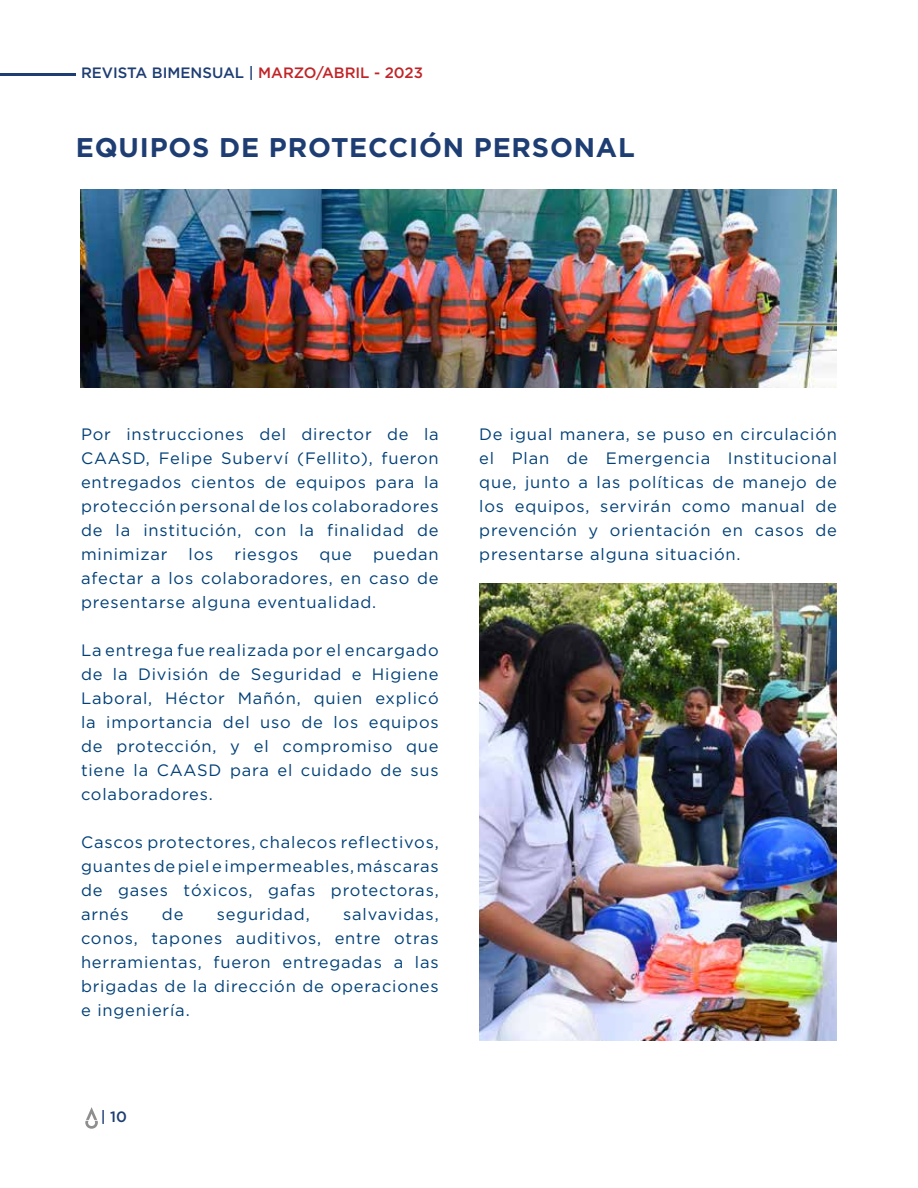
<style>
.page{position:relative;width:918px;height:1188px;background:#fff}
.page>*{position:absolute;margin:0;border:0;box-sizing:border-box;transform-origin:0 0}
.t1{font:700 27px "Gotham Pro";letter-spacing:.03em;color:#1e3d73}
.t2{font:16.5px/24px "Gotham Pro";letter-spacing:.05em;color:#004078;text-align:justify}
.t3{font:500 15px "Gotham Pro";color:#1e3d73}
.s1{color:#c12427}
</style>
<div class="page">
<hr style="left:0;top:73px;width:76px;height:2px;background:#1e3d73">
<svg style="left:85px;top:1107px;width:13px;height:22px"></svg>
<img style="left:81px;top:189px;width:756px;height:199px">
<img style="left:479px;top:584px;width:358px;height:457px">
<p class="t3" style="left:81px;top:65px;width:344px">REVISTA BIMENSUAL | <span class="s1">MARZO/ABRIL - 2023</span></p>
<h1 class="t1" style="left:76px;top:132px;width:560px">EQUIPOS DE PROTECCIÓN PERSONAL</h1>
<p class="t2" style="left:81px;top:422px;width:359px">Por instrucciones del director de la CAASD, Felipe Suberví (Fellito), fueron entregados cientos de equipos para la protección personal de los colaboradores de la institución, con la finalidad de minimizar</p>
<p class="t2" style="left:81px;top:542px;width:359px;text-indent:292px">puedan afectar a los colaboradores, en caso de presentarse alguna eventualidad.</p>
<p class="t2" style="left:81px;top:638px;width:359px">La entrega fue realizada por el encargado de la División de Seguridad e Higiene Laboral, Héctor Mañón, quien explicó la importancia del uso de los equipos de protección, y el compromiso que tiene la CAASD para el cuidado de sus colaboradores.</p>
<p class="t2" style="left:81px;top:830px;width:359px">Cascos protectores, chalecos reflectivos, guantes de piel e impermeables, máscaras de gases tóxicos, gafas protectoras, arnés</p>
<p class="t2" style="left:189px;top:542px;width:26px">los</p>
<p class="t2" style="left:235px;top:542px;width:65px">riesgos</p>
<p class="t2" style="left:319px;top:542px;width:34px">que</p>
<p class="t2" style="left:81px;top:902px;width:359px;text-indent:262px">salvavidas, conos, tapones auditivos, entre otras herramientas, fueron entregadas a las brigadas de la dirección de operaciones e ingeniería.</p>
<p class="t2" style="left:162px;top:902px;width:23px">de</p>
<p class="t2" style="left:217px;top:902px;width:95px">seguridad,</p>
<p class="t3" style="left:101px;top:1108px;width:28px">| 10</p>
<p class="t2" style="left:479px;top:422px;width:359px">De igual manera, se puso en circulación el Plan de Emergencia Institucional que, junto a las políticas de manejo de los equipos, servirán como manual de prevención y orientación en casos de presentarse alguna situación.</p>
</div>
